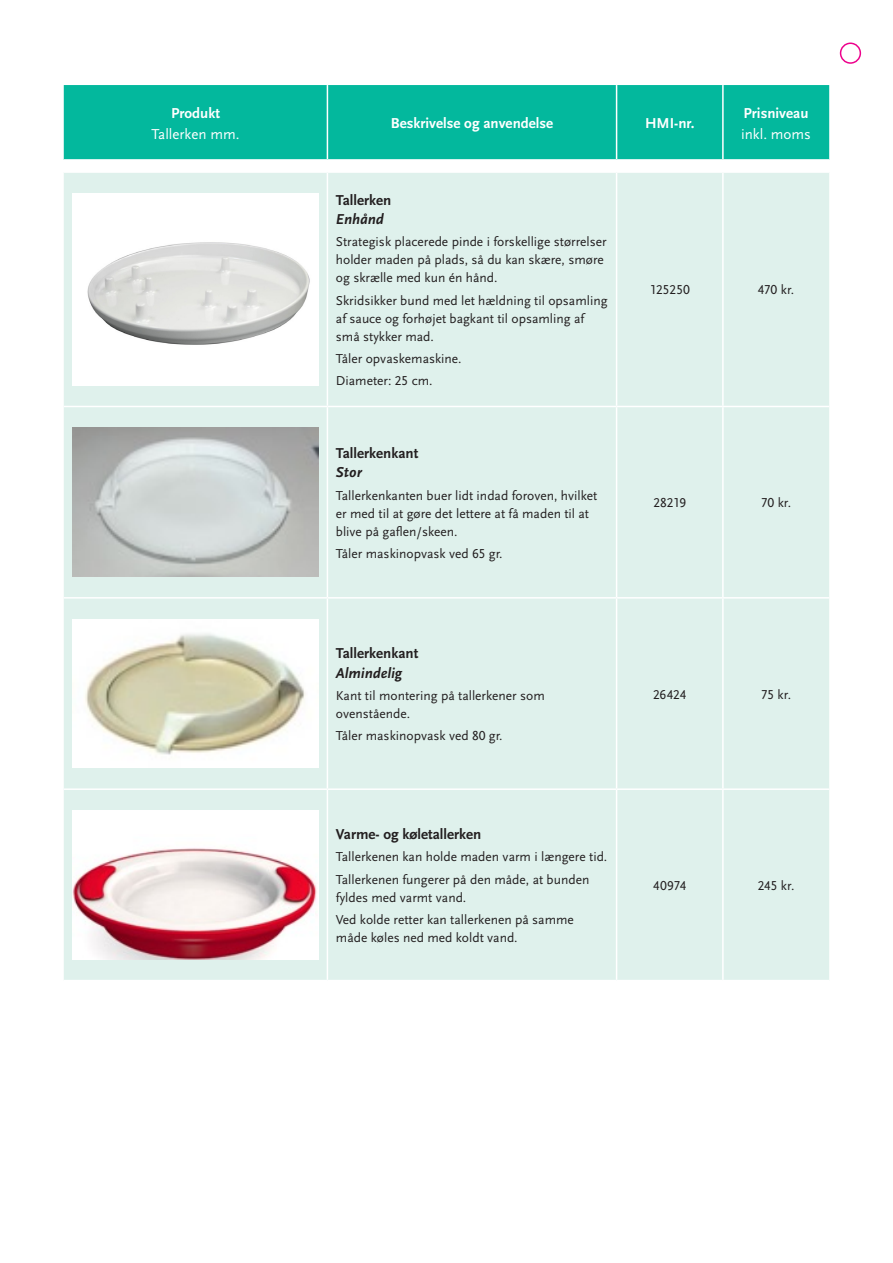
<style>
.page{position:relative;width:893px;height:1263px;background:#fff}
.page>*{position:absolute;margin:0;border:0;box-sizing:border-box;transform-origin:0 0}
.t1{font:700 15px/21px "Scala Sans OT";color:#fff}
.Mellemrubrik___H3{font:700 15px "Scala Sans OT";color:#231f20}
.Undertitel{font:italic 700 15px "Scala Sans OT";color:#231f20}
.t2{font:15px "Scala Sans OT";color:#fff}
.Brødtekst___P{font:13.5px/18px "Scala Sans OT";color:#231f20}
.s1{font-weight:400}
</style>
<div class="page">
<div style="left:64px;top:85px;width:765px;height:74px;background:#03b89d"></div>
<hr style="left:327px;top:85px;width:1px;height:74px;background:#fff">
<hr style="left:616px;top:85px;width:1px;height:74px;background:#fff">
<hr style="left:722px;top:85px;width:2px;height:74px;background:#fff">
<div style="left:64px;top:173px;width:765px;height:807px;background:#dff1ec"></div>
<hr style="left:64px;top:406px;width:263px;height:1px;background:#fff">
<hr style="left:327px;top:406px;width:290px;height:1px;background:#fff">
<hr style="left:617px;top:406px;width:106px;height:1px;background:#fff">
<hr style="left:723px;top:406px;width:106px;height:1px;background:#fff">
<hr style="left:64px;top:597px;width:263px;height:2px;background:#fff">
<hr style="left:327px;top:597px;width:290px;height:2px;background:#fff">
<hr style="left:617px;top:597px;width:106px;height:2px;background:#fff">
<hr style="left:723px;top:597px;width:106px;height:2px;background:#fff">
<hr style="left:64px;top:788px;width:263px;height:2px;background:#fff">
<hr style="left:327px;top:788px;width:290px;height:2px;background:#fff">
<hr style="left:617px;top:788px;width:106px;height:2px;background:#fff">
<hr style="left:723px;top:788px;width:106px;height:2px;background:#fff">
<hr style="left:327px;top:173px;width:1px;height:233px;background:#fff">
<hr style="left:616px;top:173px;width:1px;height:233px;background:#fff">
<hr style="left:722px;top:173px;width:2px;height:233px;background:#fff">
<hr style="left:327px;top:407px;width:1px;height:190px;background:#fff">
<hr style="left:616px;top:407px;width:1px;height:190px;background:#fff">
<hr style="left:722px;top:407px;width:2px;height:190px;background:#fff">
<hr style="left:327px;top:599px;width:1px;height:189px;background:#fff">
<hr style="left:616px;top:599px;width:1px;height:189px;background:#fff">
<hr style="left:722px;top:599px;width:2px;height:189px;background:#fff">
<hr style="left:327px;top:790px;width:1px;height:190px;background:#fff">
<hr style="left:616px;top:790px;width:1px;height:190px;background:#fff">
<hr style="left:722px;top:790px;width:2px;height:190px;background:#fff">
<img style="left:72px;top:193px;width:247px;height:192px">
<img style="left:72px;top:428px;width:247px;height:149px">
<img style="left:72px;top:619px;width:247px;height:149px">
<div style="left:72px;top:810px;width:247px;height:149px;background:#fff"></div>
<img style="left:72px;top:848px;width:245px;height:111px">
<div style="left:840px;top:43px;width:21px;height:21px;border:2px solid #ed028c;border-radius:50%"></div>
<p class="t1" style="left:171px;top:102px;width:50px">Produkt</p>
<p class="t2" style="left:152px;top:126px;width:89px">Tallerken mm.</p>
<p class="t1" style="left:391px;top:113px;width:164px">Beskrivelse og anvendelse</p>
<p class="t1" style="left:645px;top:113px;width:51px">HMI-nr.</p>
<p class="t1" style="left:741px;top:102px;width:71px">Prisniveau <span class="s1">inkl. moms</span></p>
<p class="Mellemrubrik___H3" style="left:336px;top:191px;width:57px">Tallerken</p>
<p class="Undertitel" style="left:336px;top:211px;width:49px">Enhånd</p>
<p class="Brødtekst___P" style="left:336px;top:233px;width:272px">Strategisk placerede pinde i forskellige størrelser holder maden på plads, så du kan skære, smøre og skrælle med kun én hånd.</p>
<p class="Brødtekst___P" style="left:336px;top:292px;width:273px">Skridsikker bund med let hældning til opsamling af sauce og forhøjet bagkant til opsamling af små stykker mad.</p>
<p class="Brødtekst___P" style="left:336px;top:350px;width:127px">Tåler opvaskemaskine.</p>
<p class="Brødtekst___P" style="left:336px;top:372px;width:98px">Diameter: 25 cm.</p>
<p class="Mellemrubrik___H3" style="left:336px;top:444px;width:84px">Tallerkenkant</p>
<p class="Undertitel" style="left:336px;top:464px;width:27px">Stor</p>
<p class="Brødtekst___P" style="left:336px;top:486px;width:263px">Tallerkenkanten buer lidt indad foroven, hvilket er med til at gøre det lettere at få maden til at blive på gaflen/skeen.</p>
<p class="Brødtekst___P" style="left:336px;top:545px;width:168px">Tåler maskinopvask ved 65 gr.</p>
<p class="Mellemrubrik___H3" style="left:336px;top:645px;width:84px">Tallerkenkant</p>
<p class="Undertitel" style="left:336px;top:664px;width:68px">Almindelig</p>
<p class="Brødtekst___P" style="left:336px;top:687px;width:210px">Kant til montering på tallerkener som ovenstående.</p>
<p class="Brødtekst___P" style="left:336px;top:727px;width:168px">Tåler maskinopvask ved 80 gr.</p>
<p class="Mellemrubrik___H3" style="left:336px;top:826px;width:147px">Varme- og køletallerken</p>
<p class="Brødtekst___P" style="left:336px;top:848px;width:273px">Tallerkenen kan holde maden varm i længere tid.</p>
<p class="Brødtekst___P" style="left:336px;top:870px;width:255px">Tallerkenen fungerer på den måde, at bunden fyldes med varmt vand.</p>
<p class="Brødtekst___P" style="left:336px;top:911px;width:239px">Ved kolde retter kan tallerkenen på samme måde køles ned med koldt vand.</p>
<p class="Brødtekst___P" style="left:650px;top:281px;width:42px">125250</p>
<p class="Brødtekst___P" style="left:758px;top:281px;width:38px">470 kr.</p>
<p class="Brødtekst___P" style="left:653px;top:494px;width:34px">28219</p>
<p class="Brødtekst___P" style="left:761px;top:494px;width:32px">70 kr.</p>
<p class="Brødtekst___P" style="left:653px;top:685px;width:35px">26424</p>
<p class="Brødtekst___P" style="left:761px;top:685px;width:32px">75 kr.</p>
<p class="Brødtekst___P" style="left:653px;top:877px;width:35px">40974</p>
<p class="Brødtekst___P" style="left:758px;top:877px;width:38px">245 kr.</p>
</div>
